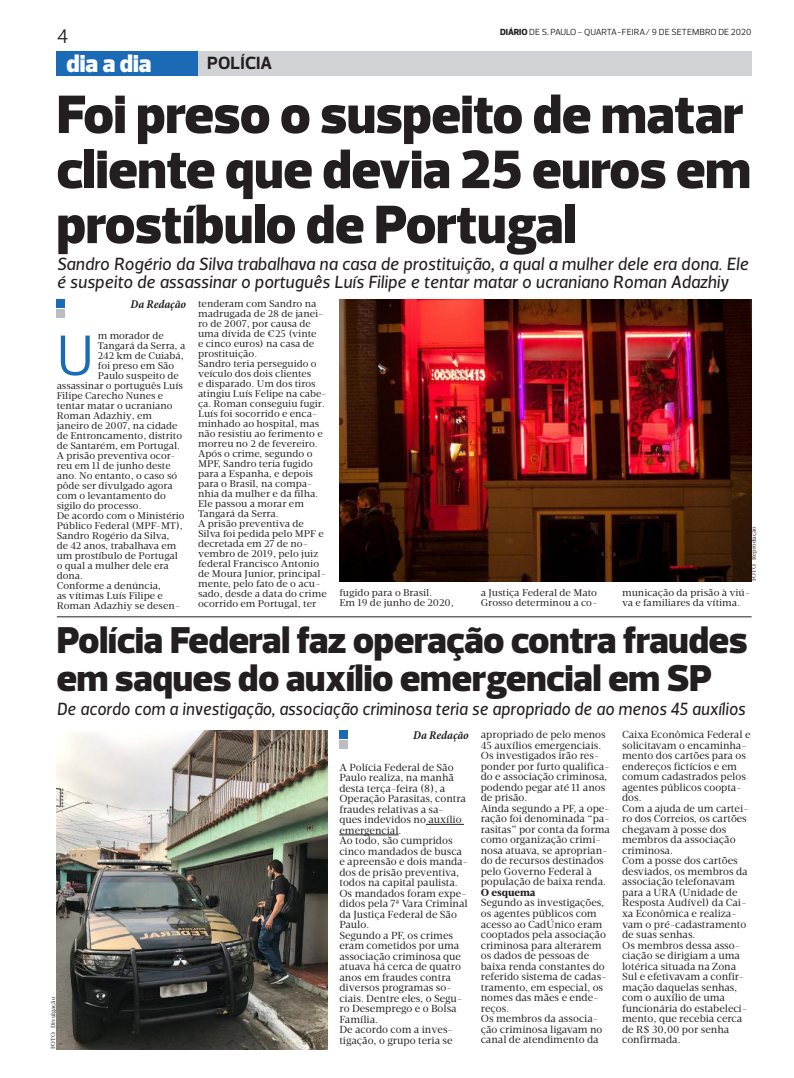
<style>
.page{position:relative;width:794px;height:1078px;background:#fff}
.page>*{position:absolute;margin:0;border:0;box-sizing:border-box;transform-origin:0 0}
.t1{font:58px "Prelo";color:#1a6bb6}
.t2{font:900 55px/55px "Prelo";color:#231f20}
.t3{font:900 38px/38px "Prelo";color:#231f20}
.t4{font:900 25px "Prelo";color:#fff}
.t5{font:20px "Prelo";color:#231f20}
.t6{font:italic 18px/18px "Velino Sans";color:#231f20}
.t7{font:italic 18px "Velino Sans";color:#231f20;scale:.95 1}
.t8{font:700 18px "Prelo";color:#231f20}
.t9{font:italic 700 condensed 12px "Minion Pro";letter-spacing:-.005em;color:#231f20}
.t10{font:10.5px/10.5px "Velino Text";color:#231f20}
.t11{font:900 10.5px "Velino Text";color:#231f20}
.t12{font:10px/10px "Velino Text";color:#231f20}
.t13{font:9px "Prelo";color:#231f20}
.t14{font:6px "Velino Text";color:#231f20}
.s1{font-weight:800}
</style>
<div class="page">
<div style="left:148px;top:51px;width:603px;height:24px;background:#d1d2d4"></div>
<div style="left:57px;top:51px;width:141px;height:24px;background:#1b6ab5"></div>
<div style="left:57px;top:310px;width:8px;height:8px;background:#bcbdc0"></div>
<div style="left:57px;top:299px;width:8px;height:9px;background:#1b6ab5"></div>
<hr style="left:57px;top:616px;width:694px;height:1px;background:#231f20">
<hr style="left:426px;top:823px;width:38px;height:1px;background:#231f20">
<hr style="left:339px;top:834px;width:59px;height:1px;background:#231f20">
<div style="left:339px;top:740px;width:9px;height:8px;background:#bcbdc0"></div>
<div style="left:339px;top:730px;width:9px;height:8px;background:#1b6ab5"></div>
<img style="left:57px;top:730px;width:270px;height:318px">
<img style="left:339px;top:299px;width:412px;height:282px">
<h3 class="t5" style="left:57px;top:24px;width:13px">4</h3>
<p class="t13" style="left:500px;top:27px;width:253px"><span class="s1">DIÁRIO</span> DE S. PAULO - QUARTA-FEIRA/ 9 DE SETEMBRO DE 2020</p>
<p class="t8" style="left:207px;top:52px;width:67px">POLÍCIA</p>
<p class="t2" style="left:57px;top:87px;width:695px">Foi preso o suspeito de matar cliente que devia 25 euros em prostíbulo de Portugal</p>
<h3 class="t4" style="left:67px;top:48px;width:86px">dia a dia</h3>
<p class="t6" style="left:57px;top:254px;width:693px">Sandro Rogério da Silva trabalhava na casa de prostituição, a qual a mulher dele era dona. Ele é suspeito de assassinar o português Luís Filipe e tentar matar o ucraniano Roman Adazhiy</p>
<p class="t9" style="left:130px;top:296px;width:57px">Da Redação</p>
<p class="t12" style="left:98px;top:330px;width:67px">m morador de</p>
<p class="t12" style="left:98px;top:340px;width:89px">Tangará da Serra, a</p>
<p class="t12" style="left:98px;top:350px;width:87px">242 km de Cuiabá,</p>
<p class="t12" style="left:98px;top:360px;width:78px">foi preso em São</p>
<p class="t12" style="left:98px;top:370px;width:82px">Paulo suspeito de</p>
<p class="t12" style="left:57px;top:380px;width:128px">assassinar o português Luís</p>
<p class="t12" style="left:57px;top:390px;width:108px">Filipe Carecho Nunes e</p>
<p class="t12" style="left:57px;top:400px;width:117px">tentar matar o ucraniano</p>
<p class="t12" style="left:57px;top:410px;width:97px">Roman Adazhiy, em</p>
<p class="t12" style="left:57px;top:420px;width:122px">janeiro de 2007, na cidade</p>
<p class="t12" style="left:57px;top:430px;width:127px">de Entroncamento, distrito</p>
<p class="t12" style="left:57px;top:440px;width:125px">de Santarém, em Portugal.</p>
<p class="t12" style="left:57px;top:450px;width:122px">A prisão preventiva ocor&shy;reu em 11 de junho deste ano. No entanto, o caso só pôde ser divulgado agora com o levantamento do sigilo do processo.</p>
<p class="t12" style="left:57px;top:510px;width:129px">De acordo com o Ministério<br>Público Federal (MPF-MT),<br>Sandro Rogério da Silva,<br>de 42 anos, trabalhava em um prostíbulo de Portugal o qual a mulher dele era dona.</p>
<p class="t12" style="left:57px;top:580px;width:125px">Conforme a denúncia,<br>as vítimas Luís Filipe e<br>Roman Adazhiy se desen-</p>
<p class="t1" style="left:57px;top:320px;width:39px">U</p>
<p class="t12" style="left:198px;top:299px;width:127px">tenderam com Sandro na madrugada de 28 de janei&shy;ro de 2007, por causa de uma dívida de €25 (vinte e cinco euros) na casa de prostituição.</p>
<p class="t12" style="left:198px;top:359px;width:130px">Sandro teria perseguido o veículo dos dois clientes<br>e disparado. Um dos tiros atingiu Luís Felipe na cabe&shy;ça. Roman conseguiu fugir.</p>
<p class="t12" style="left:198px;top:409px;width:126px">Luís foi socorrido e enca&shy;minhado ao hospital, mas não resistiu ao ferimento e morreu no 2 de fevereiro.</p>
<p class="t12" style="left:198px;top:449px;width:122px">Após o crime, segundo o<br>MPF, Sandro teria fugido para a Espanha, e depois para o Brasil, na compa&shy;nhia da mulher e da filha.<br>Ele passou a morar em<br>Tangará da Serra.</p>
<p class="t12" style="left:198px;top:519px;width:130px">A prisão preventiva de<br>Silva foi pedida pelo MPF e decretada em 27 de no&shy;vembro de 2019, pelo juiz federal Francisco Antonio de Moura Junior, principal&shy;mente, pelo fato de o acu&shy;sado, desde a data do crime ocorrido em Portugal, ter</p>
<p class="t14" style="left:750px;top:581px;width:56px;rotate:-90deg">FOTO: Reprodução</p>
<p class="t12" style="left:339px;top:587px;width:94px">fugido para o Brasil.</p>
<p class="t12" style="left:339px;top:597px;width:116px">Em 19 de junho de 2020,</p>
<p class="t12" style="left:481px;top:587px;width:118px">a Justiça Federal de Mato<br>Grosso determinou a co-</p>
<p class="t12" style="left:622px;top:587px;width:130px">municação da prisão à viú&shy;va e familiares da vítima.</p>
<p class="t3" style="left:57px;top:621px;width:692px">Polícia Federal faz operação contra fraudes em saques do auxílio emergencial em SP</p>
<p class="t9" style="left:413px;top:726px;width:57px">Da Redação</p>
<p class="t10" style="left:339px;top:761px;width:128px">A Polícia Federal de São<br>Paulo realiza, na manhã desta terça-feira (8), a<br>Operação Parasitas, contra fraudes relativas a sa&shy;ques indevidos no auxílio emergencial.</p>
<p class="t10" style="left:339px;top:835px;width:130px">Ao todo, são cumpridos cinco mandados de busca e apreensão e dois manda&shy;dos de prisão preventiva, todos na capital paulista.<br>Os mandados foram expe&shy;didos pela 7ª Vara Criminal da Justiça Federal de São<br>Paulo.</p>
<p class="t10" style="left:339px;top:929px;width:125px">Segundo a PF, os crimes eram cometidos por uma associação criminosa que atuava há cerca de quatro anos em fraudes contra diversos programas so&shy;ciais. Dentre eles, o Segu&shy;ro Desemprego e o Bolsa<br>Família.</p>
<p class="t10" style="left:339px;top:1024px;width:115px">De acordo com a inves&shy;tigação, o grupo teria se</p>
<p class="t7" style="left:57px;top:697px;width:726px">De acordo com a investigação, associação criminosa teria se apropriado de ao menos 45 auxílios</p>
<p class="t10" style="left:622px;top:729px;width:130px">Caixa Econômica Federal e solicitavam o encaminha&shy;mento dos cartões para os endereços fictícios e em comum cadastrados pelos agentes públicos coopta&shy;dos.</p>
<p class="t10" style="left:622px;top:803px;width:128px">Com a ajuda de um cartei&shy;ro dos Correios, os cartões chegavam à posse dos membros da associação criminosa.</p>
<p class="t10" style="left:622px;top:855px;width:127px">Com a posse dos cartões desviados, os membros da associação telefonavam para a URA (Unidade de<br>Resposta Audível) da Cai&shy;xa Econômica e realiza&shy;vam o pré-cadastramento de suas senhas.</p>
<p class="t10" style="left:622px;top:939px;width:127px">Os membros dessa asso&shy;ciação se dirigiam a uma lotérica situada na Zona<br>Sul e efetivavam a confir&shy;mação daquelas senhas, com o auxílio de uma funcionária do estabeleci&shy;mento, que recebia cerca de R$ 30,00 por senha confirmada.</p>
<p class="t10" style="left:481px;top:729px;width:130px">apropriado de pelo menos<br>45 auxílios emergenciais.<br>Os investigados irão res&shy;ponder por furto qualifica&shy;do e associação criminosa, podendo pegar até 11 anos de prisão.</p>
<p class="t10" style="left:481px;top:803px;width:131px">Ainda segundo a PF, a ope&shy;ração foi denominada “pa&shy;rasitas” por conta da forma como organização crimi&shy;nosa atuava, se aproprian&shy;do de recursos destinados pelo Governo Federal à população de baixa renda.</p>
<p class="t11" style="left:481px;top:885px;width:56px">O esquema</p>
<p class="t10" style="left:481px;top:897px;width:127px">Segundo as investigações, os agentes públicos com acesso ao CadÚnico eram cooptados pela associação criminosa para alterarem os dados de pessoas de baixa renda constantes do referido sistema de cadas&shy;tramento, em especial, os nomes das mães e ende&shy;reços.</p>
<p class="t10" style="left:481px;top:1013px;width:123px">Os membros da associa&shy;ção criminosa ligavam no canal de atendimento da</p>
<p class="t14" style="left:50px;top:1048px;width:54px;rotate:-90deg">FOTO: Divulgação</p>
</div>
